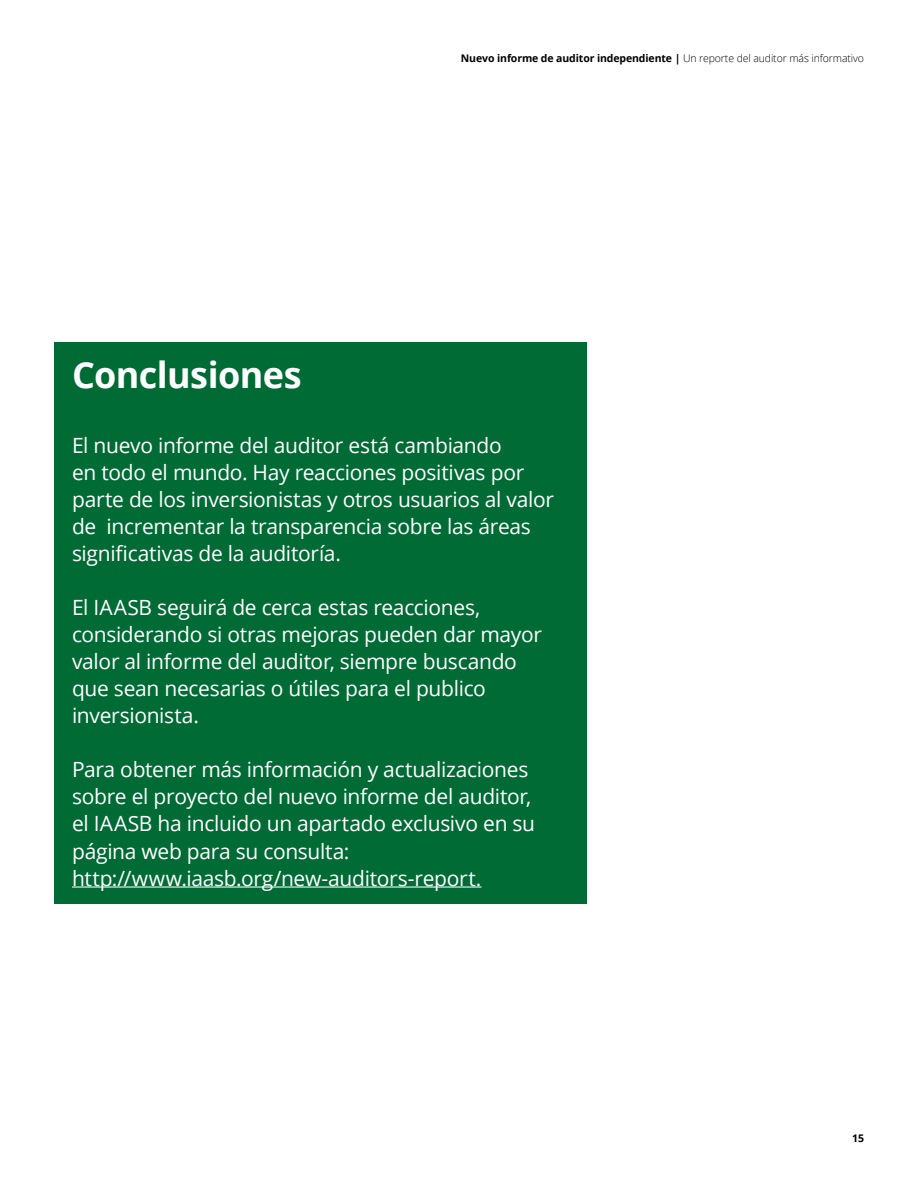
<style>
.page{position:relative;width:918px;height:1188px;background:#fff}
.page>*{position:absolute;margin:0;border:0;box-sizing:border-box;transform-origin:0 0}
.t1{font:700 36px "Open Sans";letter-spacing:-.015em;color:#fff}
.t2{font:21px/27px "Open Sans";letter-spacing:-.015em;color:#fff}
.t3{font:700 10.5px "Open Sans";letter-spacing:-.01em;color:#000}
.s1{font-weight:300}
</style>
<div class="page">
<div style="left:54px;top:342px;width:533px;height:561px;background:#006b35"></div>
<hr style="left:72px;top:887px;width:410px;height:1px;background:#fff">
<h1 class="t1" style="left:72px;top:349px;width:231px">Conclusiones</h1>
<p class="t3" style="left:461px;top:51px;width:405px">Nuevo informe de auditor independiente | <span class="s1">Un reporte del auditor más informativo</span></p>
<p class="t2" style="left:72px;top:432px;width:484px">El nuevo informe del auditor está cambiando<br>en todo el mundo. Hay reacciones positivas por parte de los inversionistas y otros usuarios al valor de incrementar la transparencia sobre las áreas significativas de la auditoría.</p>
<p class="t2" style="left:72px;top:594px;width:472px">El IAASB seguirá de cerca estas reacciones, considerando si otras mejoras pueden dar mayor valor al informe del auditor, siempre buscando que sean necesarias o útiles para el publico inversionista.</p>
<p class="t2" style="left:72px;top:756px;width:465px">Para obtener más información y actualizaciones sobre el proyecto del nuevo informe del auditor, el IAASB ha incluido un apartado exclusivo en su página web para su consulta: http://www.iaasb.org/new-auditors-report.</p>
<p class="t3" style="left:852px;top:1131px;width:13px">15</p>
</div>
